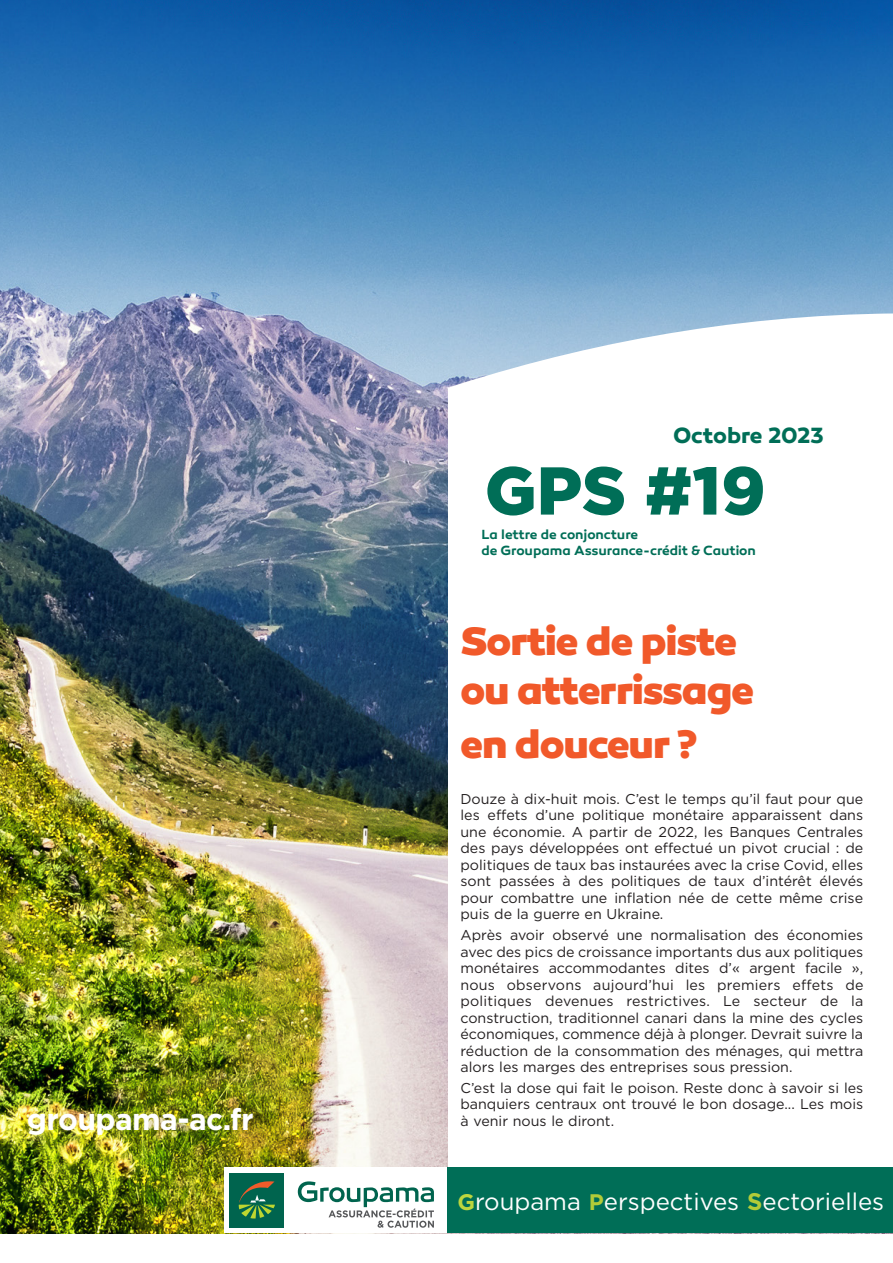
<style>
.page{position:relative;width:893px;height:1263px;background:#fff}
.page>*{position:absolute;margin:0;border:0;box-sizing:border-box;transform-origin:0 0}
.GPS{font:900 67.5px "Gotham";color:#006e57}
.t1{font:800 40.5px/48.6px "Canaro";letter-spacing:-.025em;color:#f1592a}
.t2{font:700 30px "Gotham";letter-spacing:-.02em;color:#fff}
.Inter{font:24px "Gotham";color:#fff}
.t3{font:700 22.5px "Canaro";letter-spacing:-.01em;color:#006e57}
.txt{font:14.25px/16.5px "Gotham";color:#231f20;text-align:justify}
.t4{font:600 13.5px/16.5px "Canaro";letter-spacing:-.005em;color:#006e57}
.s1{font-weight:700;font-size:22.5px;color:#bdd63e}
.s2{font-weight:700;font-size:22.5px;color:#b2cb38}
.s3{font-weight:700;color:#b2cb38}
</style>
<div class="page">
<img style="left:0;top:0;width:893px;height:1233px">
<div style="left:449px;top:494px;width:444px;height:673px;background:#fff"></div>
<div style="left:224px;top:1167px;width:224px;height:66px;background:#fff"></div>
<div style="left:230px;top:1173px;width:54px;height:55px;background:#00644e"></div>
<svg style="left:239px;top:1181px;width:36px;height:37px"></svg>
<svg style="left:298px;top:1181px;width:136px;height:47px"></svg>
<div style="left:448px;top:1167px;width:445px;height:66px;background:#006e57"></div>
<svg style="left:449px;top:313px;width:444px;height:181px"></svg>
<p class="t2" style="left:27px;top:1099px;width:228px">groupama-ac.fr</p>
<p class="t3" style="left:673px;top:422px;width:152px">Octobre 2023</p>
<p class="GPS" style="left:485px;top:444px;width:282px">GPS #19</p>
<p class="t4" style="left:482px;top:526px;width:276px">La lettre de conjoncture<br>de Groupama Assurance-crédit &amp; Caution</p>
<p class="t1" style="left:460px;top:617px;width:295px">Sortie de piste ou atterrissage</p>
<p class="t1" style="left:460px;top:719px;width:238px">en douceur ?</p>
<p class="txt" style="left:460px;top:790px;width:404px">Douze à dix-huit mois. C’est le temps qu’il faut pour que les effets d’une politique monétaire apparaissent dans une économie. A partir de 2022, les Banques Centrales des pays développées ont effectué un pivot crucial : de politiques de taux bas instaurées avec la crise Covid, elles sont passées à des politiques de taux d’intérêt élevés pour combattre une inflation née de cette même crise puis de la guerre en Ukraine.</p>
<p class="txt" style="left:460px;top:926px;width:404px">Après avoir observé une normalisation des économies avec des pics de croissance importants dus aux politiques monétaires accommodantes dites d’« argent facile », nous observons aujourd’hui les premiers effets de politiques devenues restrictives. Le secteur de la construction, traditionnel canari dans la mine des cycles économiques, commence déjà à plonger. Devrait suivre la réduction de la consommation des ménages, qui mettra alors les marges des entreprises sous pression.</p>
<p class="txt" style="left:460px;top:1079px;width:404px">C’est la dose qui fait le poison. Reste donc à savoir si les banquiers centraux ont trouvé le bon dosage... Les mois à venir nous le diront.</p>
<p class="Inter" style="left:457px;top:1186px;width:428px"><span class="s1">G</span>roupama <span class="s2">P</span>erspectives <span class="s3">S</span>ectorielles</p>
</div>
